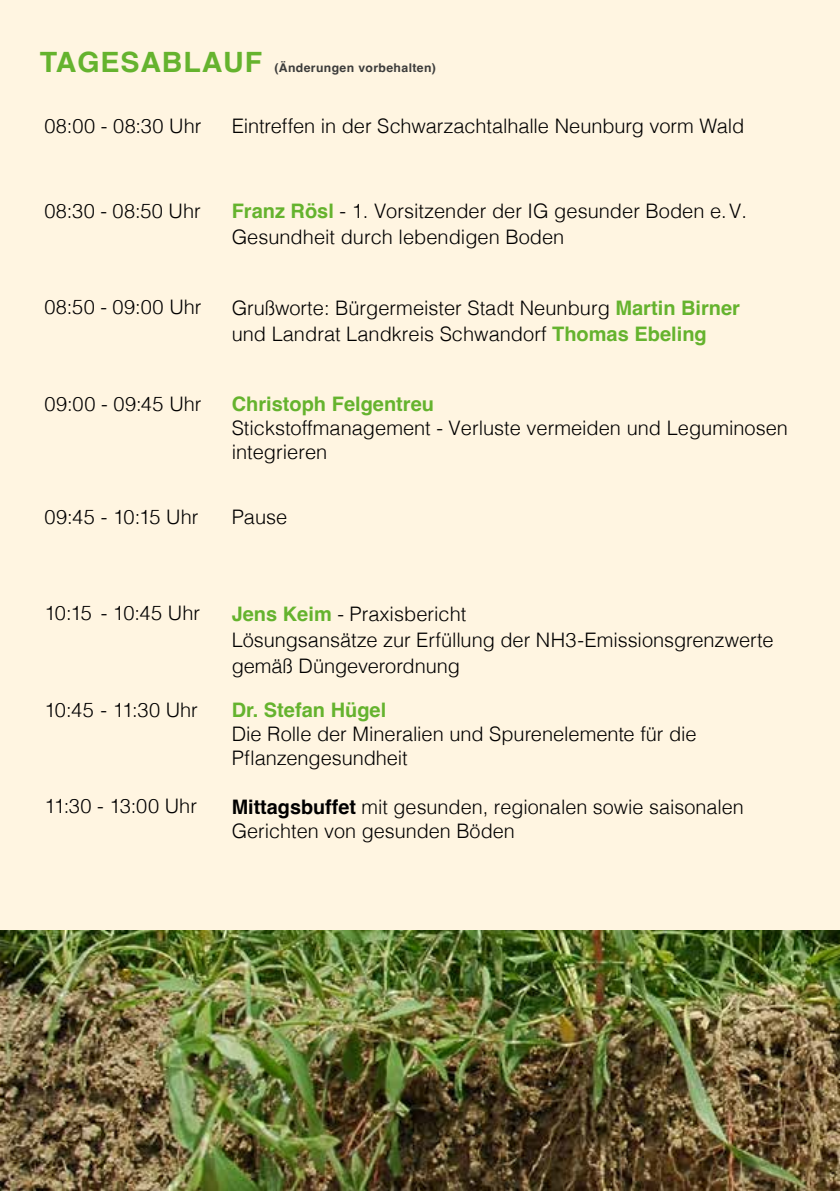
<style>
.page{position:relative;width:840px;height:1191px;background:#fff}
.page>*{position:absolute;margin:0;border:0;box-sizing:border-box;transform-origin:0 0}
.t1{font:700 28px "Helvetica";letter-spacing:.03em;color:#65b32e}
.t2{font:300 20px/26px "Helvetica";color:#000}
.t3{font:700 20px "Helvetica";color:#65b32e}
.t4{font:300 20px "Helvetica";letter-spacing:.025em;color:#000}
.t5{font:300 20px "Helvetica";letter-spacing:.02em;color:#000}
.t6{font:700 12px "Helvetica";letter-spacing:.03em;color:#3c3c3b}
.s1{font-weight:700;color:#65b32e}
.s2{font-weight:700}
</style>
<div class="page">
<div style="left:0;top:0;width:839px;height:1191px;background:#fff5e1"></div>
<img style="left:0;top:930px;width:839px;height:261px">
<h1 class="t1" style="left:40px;top:45px;width:224px">TAGESABLAUF</h1>
<p class="t6" style="left:274px;top:61px;width:163px">(Änderungen vorbehalten)</p>
<p class="t4" style="left:44px;top:108px;width:158px">08:00 - 08:30 Uhr</p>
<p class="t2" style="left:231px;top:111px;width:514px">Eintreffen in der Schwarzachtalhalle Neunburg vorm Wald</p>
<p class="t5" style="left:44px;top:193px;width:158px">08:30 - 08:50 Uhr</p>
<p class="t2" style="left:231px;top:197px;width:516px"><span class="s1">Franz Rösl</span> - 1. Vorsitzender der IG gesunder Boden e.V.<br>Gesundheit durch lebendigen Boden</p>
<p class="t5" style="left:44px;top:290px;width:159px">08:50 - 09:00 Uhr</p>
<p class="t2" style="left:231px;top:293px;width:509px">Grußworte: Bürgermeister Stadt Neunburg <span class="s1">Martin Birner </span>und Landrat Landkreis Schwandorf <span class="s1">Thomas Ebeling</span></p>
<p class="t4" style="left:44px;top:386px;width:159px">09:00 - 09:45 Uhr</p>
<p class="t3" style="left:231px;top:392px;width:204px">Christoph Felgentreu</p>
<p class="t2" style="left:231px;top:414px;width:557px;line-height:24px">Stickstoffmanagement - Verluste vermeiden und Leguminosen integrieren</p>
<p class="t2" style="left:44px;top:502px;width:155px">09:45 - 10:15 Uhr</p>
<p class="t2" style="left:231px;top:502px;width:57px">Pause</p>
<p class="t2" style="left:44px;top:599px;width:157px">10:15 - 10:45 Uhr</p>
<p class="t2" style="left:231px;top:599px;width:543px"><span class="s1">Jens Keim</span> - Praxisbericht<br>Lösungsansätze zur Erfüllung der NH3-Emissionsgrenzwerte gemäß Düngeverordnung</p>
<p class="t2" style="left:44px;top:695px;width:155px">10:45 - 11:30 Uhr</p>
<p class="t3" style="left:231px;top:698px;width:156px">Dr. Stefan Hügel</p>
<p class="t2" style="left:231px;top:721px;width:466px;line-height:24px">Die Rolle der Mineralien und Spurenelemente für die<br>Pflanzengesundheit</p>
<p class="t2" style="left:44px;top:791px;width:154px">11:30 - 13:00 Uhr</p>
<p class="t2" style="left:231px;top:793px;width:513px;line-height:24px"><span class="s2">Mittagsbuffet</span> mit gesunden, regionalen sowie saisonalen<br>Gerichten von gesunden Böden</p>
</div>
